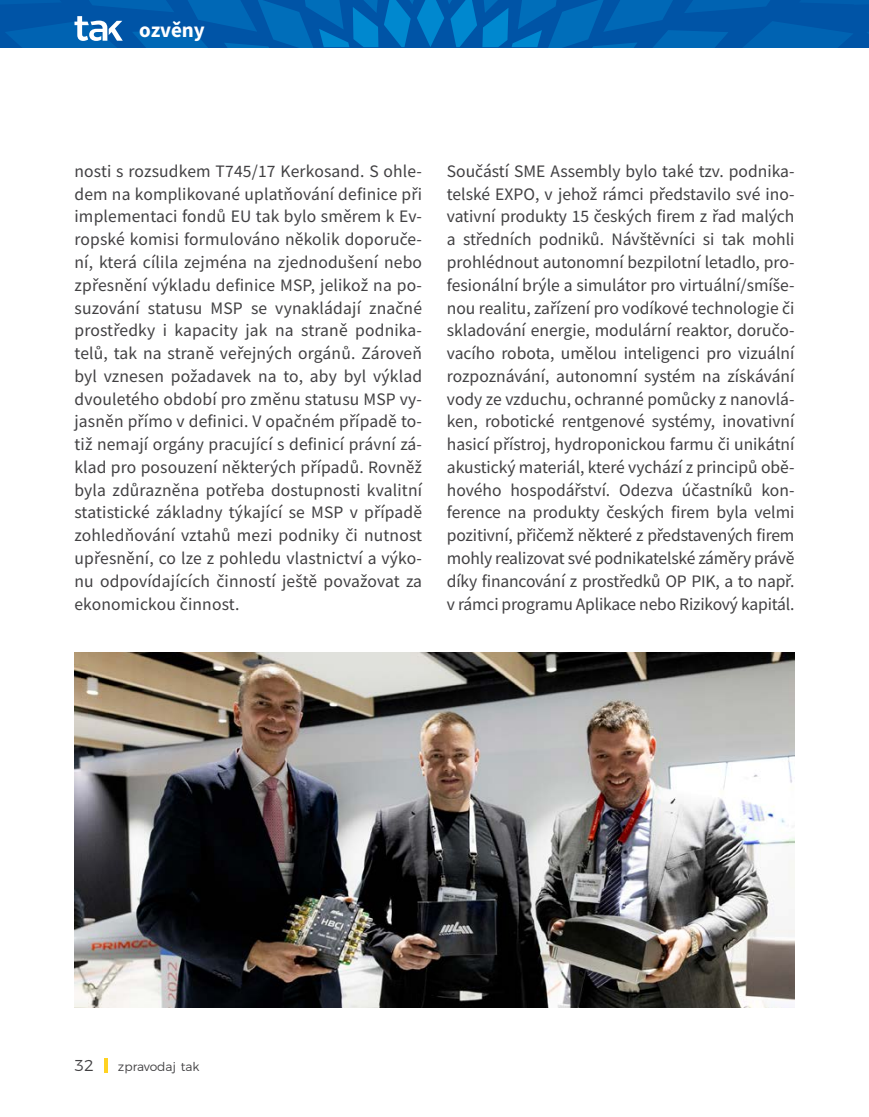
<style>
.page{position:relative;width:869px;height:1117px;background:#fff}
.page>*{position:absolute;margin:0;border:0;box-sizing:border-box;transform-origin:0 0}
.t1{font:700 21px "Source Sans Pro";letter-spacing:-.01em;color:#fff}
.t2{font:17.5px/22.8px "Source Sans Pro";letter-spacing:-.01em;color:#414042;text-align:justify}
.t3{font:300 12.25px "Montserrat";color:#414042}
.s1{font-size:15.75px}
.s2{font-weight:900;font-size:15.75px;color:#fff}
</style>
<div class="page">
<svg style="left:0;top:0;width:853px;height:47px;background:#005aab"></svg>
<svg style="left:74px;top:0;width:680px;height:47px;background:#0465b2"></svg>
<img style="left:74px;top:652px;width:720px;height:355px">
<svg style="left:853px;top:0;width:15px;height:47px"></svg>
<p class="t1" style="left:139px;top:16px;width:67px">ozvěny</p>
<p class="t2" style="left:74px;top:160px;width:349px">nosti s rozsudkem T745/17 Kerkosand. S ohle&shy;dem na komplikované uplatňování definice při implementaci fondů EU tak bylo směrem k Ev&shy;ropské komisi formulováno několik doporuče&shy;ní, která cílila zejména na zjednodušení nebo zpřesnění výkladu definice MSP, jelikož na po&shy;suzování statusu MSP se vynakládají značné prostředky i kapacity jak na straně podnika&shy;telů, tak na straně veřejných orgánů. Zároveň byl vznesen požadavek na to, aby byl výklad dvouletého období pro změnu statusu MSP vy&shy;jasněn přímo v definici. V opačném případě to&shy;tiž nemají orgány pracující s definicí právní zá&shy;klad pro posouzení některých případů. Rovněž byla zdůrazněna potřeba dostupnosti kvalitní statistické základny týkající se MSP v případě zohledňování vztahů mezi podniky či nutnost upřesnění, co lze z pohledu vlastnictví a výko&shy;nu odpovídajících činností ještě považovat za ekonomickou činnost.</p>
<p class="t2" style="left:446px;top:160px;width:349px">Součástí SME Assembly bylo také tzv. podnika&shy;telské EXPO, v jehož rámci představilo své ino&shy;vativní produkty 15 českých firem z řad malých a středních podniků. Návštěvníci si tak mohli prohlédnout autonomní bezpilotní letadlo, pro&shy;fesionální brýle a simulátor pro virtuální/smíše&shy;nou realitu, zařízení pro vodíkové technologie či skladování energie, modulární reaktor, doručo&shy;vacího robota, umělou inteligenci pro vizuální rozpoznávání, autonomní systém na získávání vody ze vzduchu, ochranné pomůcky z nanovlá&shy;ken, robotické rentgenové systémy, inovativní hasicí přístroj, hydroponickou farmu či unikátní akustický materiál, které vychází z principů obě&shy;hového hospodářství. Odezva účastníků kon&shy;ference na produkty českých firem byla velmi pozitivní, přičemž některé z představených firem mohly realizovat své podnikatelské záměry právě díky financování z prostředků OP PIK, a to např. v rámci programu Aplikace nebo Rizikový kapitál.</p>
<p class="t3" style="left:74px;top:1056px;width:126px"><span class="s1">32</span> <span class="s2">|</span> zpravodaj tak</p>
</div>
